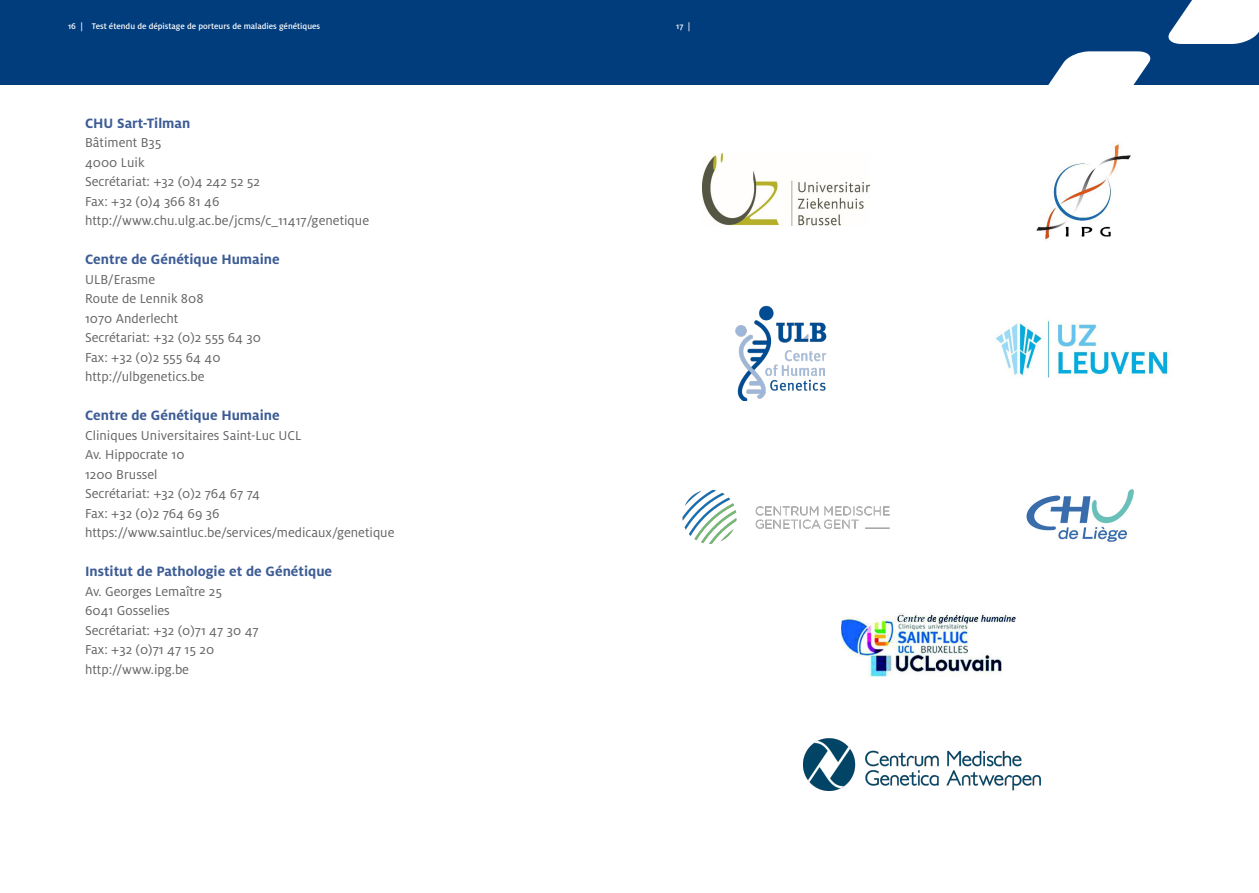
<style>
.page{position:relative;width:1259px;height:893px;background:#fff}
.page>*{position:absolute;margin:0;border:0;box-sizing:border-box;transform-origin:0 0}
._3_-_Kleine_titels{font:700 15px "Milo OT";color:#3d5c95}
._4_-_Opsomming_-_niv{font:14.25px "Milo OT";color:#636366}
.t1{font:500 9px "Milo OT";color:#fff}
</style>
<div class="page">
<div style="left:629px;top:0;width:630px;height:85px;background:#013d7d"></div>
<svg style="left:1048px;top:51px;width:103px;height:34px"></svg>
<svg style="left:1168px;top:0;width:91px;height:44px;background:#dce4ed"></svg>
<div style="left:0;top:0;width:629px;height:85px;background:#013d7d"></div>
<img style="left:702px;top:154px;width:167px;height:71px">
<img style="left:1036px;top:144px;width:95px;height:96px">
<img style="left:735px;top:305px;width:92px;height:96px">
<img style="left:995px;top:321px;width:174px;height:57px">
<img style="left:682px;top:489px;width:208px;height:55px">
<img style="left:1026px;top:489px;width:108px;height:53px">
<img style="left:841px;top:613px;width:175px;height:63px">
<img style="left:803px;top:738px;width:237px;height:53px">
<p class="t1" style="left:68px;top:21px;width:254px">16 | Test étendu de dépistage de porteurs de maladies génétiques</p>
<p class="t1" style="left:676px;top:21px;width:16px">17 |</p>
<p class="_3_-_Kleine_titels" style="left:85px;top:114px;width:107px">CHU Sart-Tilman</p>
<p class="_4_-_Opsomming_-_niv" style="left:85px;top:135px;width:78px">Bâtiment B35</p>
<p class="_4_-_Opsomming_-_niv" style="left:85px;top:154px;width:61px">4000 Luik</p>
<p class="_4_-_Opsomming_-_niv" style="left:85px;top:174px;width:176px">Secrétariat: +32 (0)4 242 52 52</p>
<p class="_4_-_Opsomming_-_niv" style="left:85px;top:193px;width:136px">Fax: +32 (0)4 366 81 46</p>
<p class="_4_-_Opsomming_-_niv" style="left:85px;top:213px;width:285px">http://www.chu.ulg.ac.be/jcms/c_11417/genetique</p>
<p class="_3_-_Kleine_titels" style="left:85px;top:251px;width:196px">Centre de Génétique Humaine</p>
<p class="_4_-_Opsomming_-_niv" style="left:85px;top:271px;width:72px">ULB/Erasme</p>
<p class="_4_-_Opsomming_-_niv" style="left:85px;top:291px;width:120px">Route de Lennik 808</p>
<p class="_4_-_Opsomming_-_niv" style="left:85px;top:310px;width:95px">1070 Anderlecht</p>
<p class="_4_-_Opsomming_-_niv" style="left:85px;top:330px;width:177px">Secrétariat: +32 (0)2 555 64 30</p>
<p class="_4_-_Opsomming_-_niv" style="left:85px;top:349px;width:137px">Fax: +32 (0)2 555 64 40</p>
<p class="_4_-_Opsomming_-_niv" style="left:85px;top:369px;width:121px">http://ulbgenetics.be</p>
<p class="_3_-_Kleine_titels" style="left:85px;top:407px;width:196px">Centre de Génétique Humaine</p>
<p class="_4_-_Opsomming_-_niv" style="left:85px;top:427px;width:218px">Cliniques Universitaires Saint-Luc UCL</p>
<p class="_4_-_Opsomming_-_niv" style="left:85px;top:447px;width:101px">Av. Hippocrate 10</p>
<p class="_4_-_Opsomming_-_niv" style="left:85px;top:466px;width:74px">1200 Brussel</p>
<p class="_4_-_Opsomming_-_niv" style="left:85px;top:486px;width:177px">Secrétariat: +32 (0)2 764 67 74</p>
<p class="_4_-_Opsomming_-_niv" style="left:85px;top:505px;width:136px">Fax: +32 (0)2 764 69 36</p>
<p class="_4_-_Opsomming_-_niv" style="left:85px;top:525px;width:311px">https://www.saintluc.be/services/medicaux/genetique</p>
<p class="_3_-_Kleine_titels" style="left:85px;top:563px;width:249px">Institut de Pathologie et de Génétique</p>
<p class="_4_-_Opsomming_-_niv" style="left:85px;top:583px;width:138px">Av. Georges Lemaître 25</p>
<p class="_4_-_Opsomming_-_niv" style="left:85px;top:603px;width:86px">6041 Gosselies</p>
<p class="_4_-_Opsomming_-_niv" style="left:85px;top:622px;width:175px">Secrétariat: +32 (0)71 47 30 47</p>
<p class="_4_-_Opsomming_-_niv" style="left:85px;top:642px;width:131px">Fax: +32 (0)71 47 15 20</p>
<p class="_4_-_Opsomming_-_niv" style="left:85px;top:661px;width:106px">http://www.ipg.be</p>
</div>
